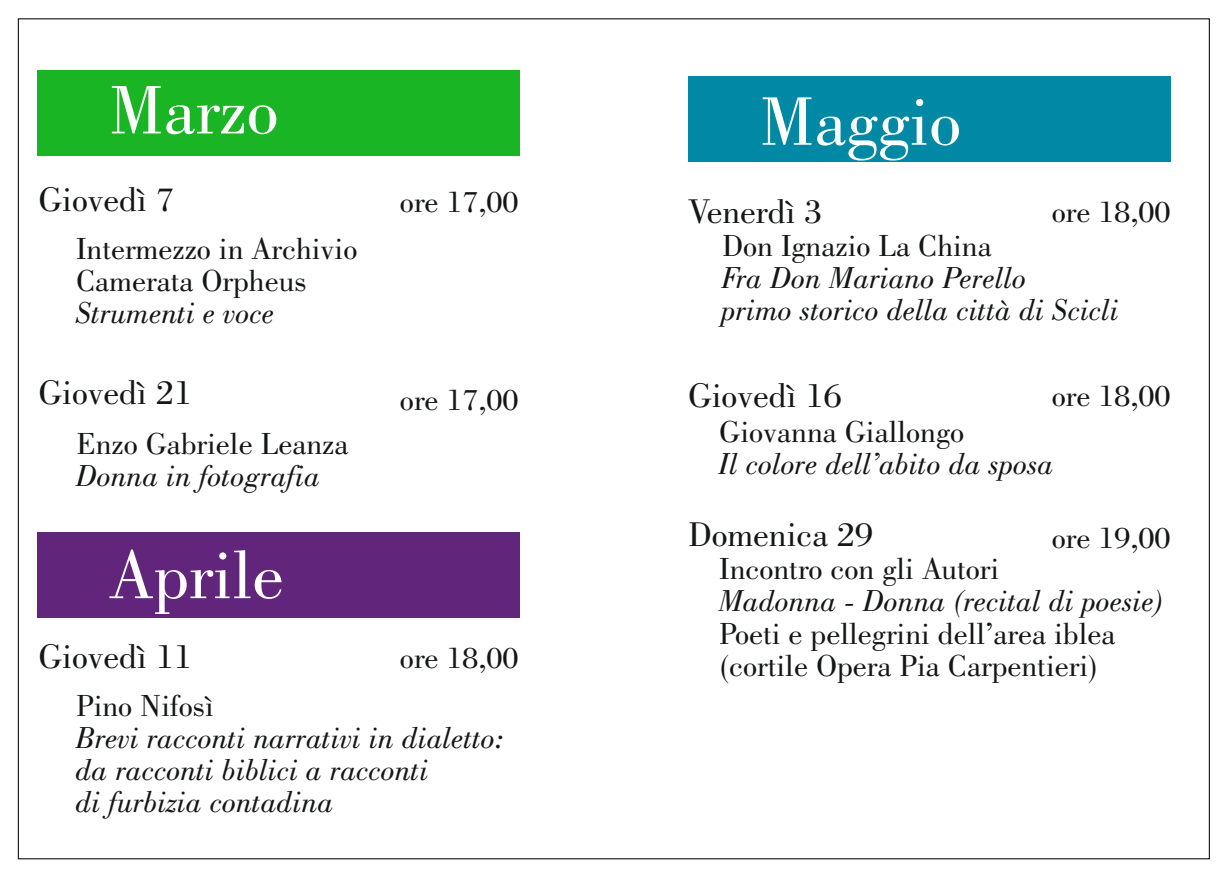
<style>
.page{position:relative;width:1227px;height:876px;background:#fff}
.page>*{position:absolute;margin:0;border:0;box-sizing:border-box;transform-origin:0 0}
.t1{font:72px "Bodoni BT";color:#fff}
.t2{font:36px "Bodoni BT";color:#151616}
.t3{font:32px/32.2px "Bodoni BT";color:#151616}
.t4{font:italic 32px/32.2px "Bodoni BT";color:#151616}
</style>
<div class="page">
<div style="left:38px;top:70px;width:482px;height:85px;background:#19b525"></div>
<div style="left:688px;top:76px;width:482px;height:85px;background:#0088a5"></div>
<div style="left:38px;top:531px;width:482px;height:85px;background:#61267c"></div>
<h1 class="t1" style="left:109px;top:79px;width:171px">Marzo</h1>
<p class="t2" style="left:38px;top:183px;width:137px">Giovedì 7</p>
<p class="t3" style="left:76px;top:234px;width:283px">Intermezzo in Archivio<br>Camerata Orpheus</p>
<p class="t4" style="left:76px;top:298px;width:200px">Strumenti e voce</p>
<p class="t2" style="left:38px;top:376px;width:155px">Giovedì 21</p>
<p class="t3" style="left:76px;top:429px;width:274px">Enzo Gabriele Leanza</p>
<p class="t4" style="left:76px;top:461px;width:246px">Donna in fotografia</p>
<p class="t3" style="left:400px;top:187px;width:120px">ore 17,00</p>
<p class="t3" style="left:400px;top:385px;width:120px">ore 17,00</p>
<h1 class="t1" style="left:109px;top:543px;width:177px">Aprile</h1>
<p class="t2" style="left:38px;top:640px;width:155px">Giovedì 11</p>
<p class="t3" style="left:76px;top:690px;width:139px">Pino Nifosì</p>
<p class="t4" style="left:76px;top:722px;width:430px">Brevi racconti narrativi in dialetto: da racconti biblici a racconti<br>di furbizia contadina</p>
<p class="t3" style="left:400px;top:642px;width:120px">ore 18,00</p>
<h1 class="t1" style="left:759px;top:90px;width:203px">Maggio</h1>
<p class="t2" style="left:688px;top:195px;width:136px">Venerdì 3</p>
<p class="t3" style="left:722px;top:231px;width:271px">Don Ignazio La China</p>
<p class="t4" style="left:722px;top:263px;width:399px">Fra Don Mariano Perello<br>primo storico della città di Scicli</p>
<p class="t3" style="left:1052px;top:197px;width:120px">ore 18,00</p>
<p class="t2" style="left:688px;top:379px;width:155px">Giovedì 16</p>
<p class="t3" style="left:719px;top:417px;width:246px">Giovanna Giallongo</p>
<p class="t4" style="left:719px;top:449px;width:336px">Il colore dell’abito da sposa</p>
<p class="t3" style="left:1052px;top:381px;width:120px">ore 18,00</p>
<p class="t2" style="left:688px;top:518px;width:187px">Domenica 29</p>
<p class="t3" style="left:719px;top:554px;width:282px">Incontro con gli Autori</p>
<p class="t4" style="left:719px;top:586px;width:447px">Madonna - Donna (recital di poesie)</p>
<p class="t3" style="left:719px;top:618px;width:398px">Poeti e pellegrini dell’area iblea (cortile Opera Pia Carpentieri)</p>
<p class="t3" style="left:1052px;top:523px;width:120px">ore 19,00</p>
</div>
